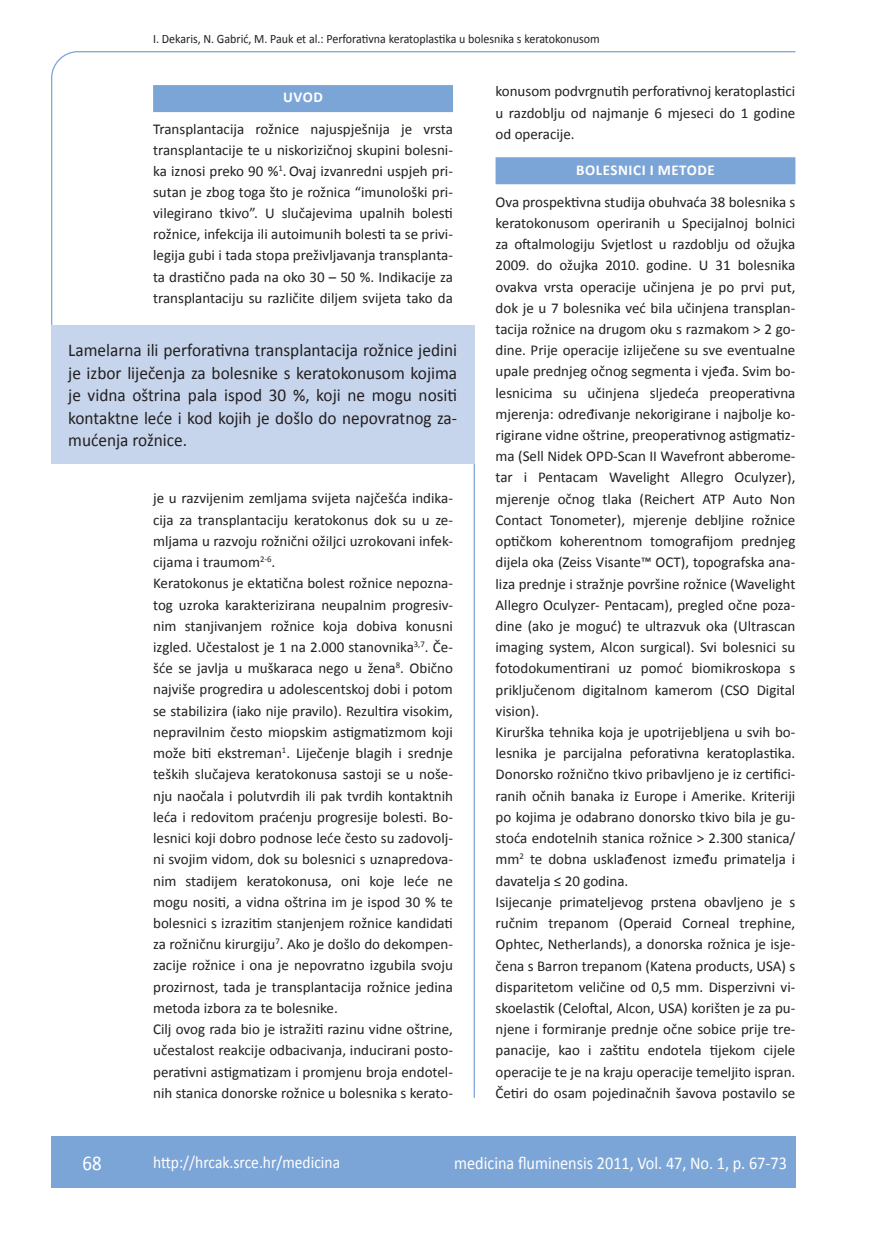
<style>
.page{position:relative;width:872px;height:1234px;background:#fff}
.page>*{position:absolute;margin:0;border:0;box-sizing:border-box;transform-origin:0 0}
.t1{font:21px "Calibri";color:#fff;scale:.9 1}
.t2{font:18px/22.5px "Calibri";color:#231f20;text-align:justify;scale:.96 1}
.t3{font:18px "Calibri";color:#fff;scale:.9 1}
.t4{font:17.25px "Calibri";color:#fff;scale:.9 1}
.t5{font:15px/21.1px "Calibri";color:#231f20;text-align:justify}
.t6{font:700 15px "Calibri";letter-spacing:.04em;color:#fff}
.t7{font:12.75px "Calibri";color:#231f20;scale:.94 1}
</style>
<div class="page">
<svg style="left:51px;top:51px;width:745px;height:275px"></svg>
<hr style="left:473px;top:463px;width:2px;height:634px;background:#7ca5d7">
<div style="left:51px;top:1135px;width:744px;height:51px;background:#7ca5d7"></div>
<div style="left:153px;top:85px;width:300px;height:27px;background:#7ca5d7"></div>
<div style="left:495px;top:157px;width:300px;height:27px;background:#7ca5d7"></div>
<div style="left:51px;top:325px;width:423px;height:139px;background:#c6d5ec"></div>
<p class="t7" style="left:153px;top:30px;width:476px">I. Dekaris, N. Gabrić, M. Pauk et al.: Perforativna keratoplastika u bolesnika s keratokonusom</p>
<p class="t6" style="left:283px;top:88px;width:41px">UVOD</p>
<p class="t5" style="left:153px;top:118px;width:301px">Transplantacija rožnice najuspješnija je vrsta transplantacije te u niskorizičnoj skupini bolesni&shy;ka iznosi preko 90 %<sup>1</sup>. Ovaj izvanredni uspjeh pri&shy;sutan je zbog toga što je rožnica “imunološki pri&shy;vilegirano tkivo”. U slučajevima upalnih bolesti rožnice, infekcija ili autoimunih bolesti ta se privi&shy;legija gubi i tada stopa preživljavanja transplanta&shy;ta drastično pada na oko 30 – 50 %. Indikacije za transplantaciju su različite diljem svijeta tako da</p>
<p class="t2" style="left:68px;top:338px;width:407px">Lamelarna ili perforativna transplantacija rožnice jedini je izbor liječenja za bolesnike s keratokonusom kojima je vidna oštrina pala ispod 30 %, koji ne mogu nositi kontaktne leće i kod kojih je došlo do nepovratnog za&shy;mućenja rožnice.</p>
<p class="t5" style="left:153px;top:487px;width:301px;text-align:left">je u razvijenim zemljama svijeta najčešća indika&shy;cija za transplantaciju keratokonus dok su u ze&shy;mljama u razvoju rožnični ožiljci uzrokovani infek&shy;cijama i traumom<sup>2-6</sup>.<br>Keratokonus je ektatična bolest rožnice nepozna&shy;tog uzroka karakterizirana neupalnim progresiv&shy;nim stanjivanjem rožnice koja dobiva konusni izgled. Učestalost je 1 na 2.000 stanovnika<sup>3,7</sup>. Če&shy;šće se javlja u muškaraca nego u žena<sup>8</sup>. Obično najviše progredira u adolescentskoj dobi i potom se stabilizira (iako nije pravilo). Rezultira visokim, nepravilnim često miopskim astigmatizmom koji može biti ekstreman<sup>1</sup>. Liječenje blagih i srednje teških slučajeva keratokonusa sastoji se u noše&shy;nju naočala i polutvrdih ili pak tvrdih kontaktnih leća i redovitom praćenju progresije bolesti. Bo&shy;lesnici koji dobro podnose leće često su zadovolj&shy;ni svojim vidom, dok su bolesnici s uznapredova&shy;nim stadijem keratokonusa, oni koje leće ne mogu nositi, a vidna oštrina im je ispod 30 % te bolesnici s izrazitim stanjenjem rožnice kandidati za rožničnu kirurgiju<sup>7</sup>. Ako je došlo do dekompen&shy;zacije rožnice i ona je nepovratno izgubila svoju prozirnost, tada je transplantacija rožnice jedina metoda izbora za te bolesnike.<br>Cilj ovog rada bio je istražiti razinu vidne oštrine, učestalost reakcije odbacivanja, inducirani posto&shy;perativni astigmatizam i promjenu broja endotel&shy;nih stanica donorske rožnice u bolesnika s kerato-</p>
<p class="t5" style="left:495px;top:80px;width:301px">konusom podvrgnutih perforativnoj keratoplastici u razdoblju od najmanje 6 mjeseci do 1 godine od operacije.</p>
<p class="t6" style="left:576px;top:160px;width:140px">BOLESNICI I METODE</p>
<p class="t5" style="left:495px;top:190px;width:301px;text-align:left">Ova prospektivna studija obuhvaća 38 bolesnika s keratokonusom operiranih u Specijalnoj bolnici za oftalmologiju Svjetlost u razdoblju od ožujka 2009. do ožujka 2010. godine. U 31 bolesnika ovakva vrsta operacije učinjena je po prvi put, dok je u 7 bolesnika već bila učinjena transplan&shy;tacija rožnice na drugom oku s razmakom &gt; 2 go&shy;dine. Prije operacije izliječene su sve eventualne upale prednjeg očnog segmenta i vjeđa. Svim bo&shy;lesnicima su učinjena sljedeća preoperativna mjerenja: određivanje nekorigirane i najbolje ko&shy;rigirane vidne oštrine, preoperativnog astigmatiz&shy;ma (Sell Nidek OPD-Scan II Wavefront abberome&shy;tar i Pentacam Wavelight Allegro Oculyzer), mjerenje očnog tlaka (Reichert ATP Auto Non Contact Tonometer), mjerenje debljine rožnice optičkom koherentnom tomografijom prednjeg dijela oka (Zeiss Visante™ OCT), topografska ana&shy;liza prednje i stražnje površine rožnice (Wavelight Allegro Oculyzer- Pentacam), pregled očne poza&shy;dine (ako je moguć) te ultrazvuk oka (Ultrascan imaging system, Alcon surgical). Svi bolesnici su fotodokumentirani uz pomoć biomikroskopa s priključenom digitalnom kamerom (CSO Digital vision).<br>Kirurška tehnika koja je upotrijebljena u svih bo&shy;lesnika je parcijalna peforativna keratoplastika.<br>Donorsko rožnično tkivo pribavljeno je iz certifici&shy;ranih očnih banaka iz Europe i Amerike. Kriteriji po kojima je odabrano donorsko tkivo bila je gu&shy;stoća endotelnih stanica rožnice &gt; 2.300 stanica/ mm<sup>2</sup> te dobna usklađenost između primatelja i davatelja ≤ 20 godina.<br>Isijecanje primateljevog prstena obavljeno je s ručnim trepanom (Operaid Corneal trephine, Ophtec, Netherlands), a donorska rožnica je isje&shy;čena s Barron trepanom (Katena products, USA) s disparitetom veličine od 0,5 mm. Disperzivni vi&shy;skoelastik (Celoftal, Alcon, USA) korišten je za pu&shy;njene i formiranje prednje očne sobice prije tre&shy;panacije, kao i zaštitu endotela tijekom cijele operacije te je na kraju operacije temeljito ispran.<br>Četiri do osam pojedinačnih šavova postavilo se</p>
<h1 class="t1" style="left:82px;top:1149px;width:23px">68</h1>
<p class="t4" style="left:153px;top:1150px;width:209px">http://hrcak.srce.hr/medicina</p>
<p class="t3" style="left:454px;top:1151px;width:371px">medicina fluminensis 2011, Vol. 47, No. 1, p. 67-73</p>
</div>
